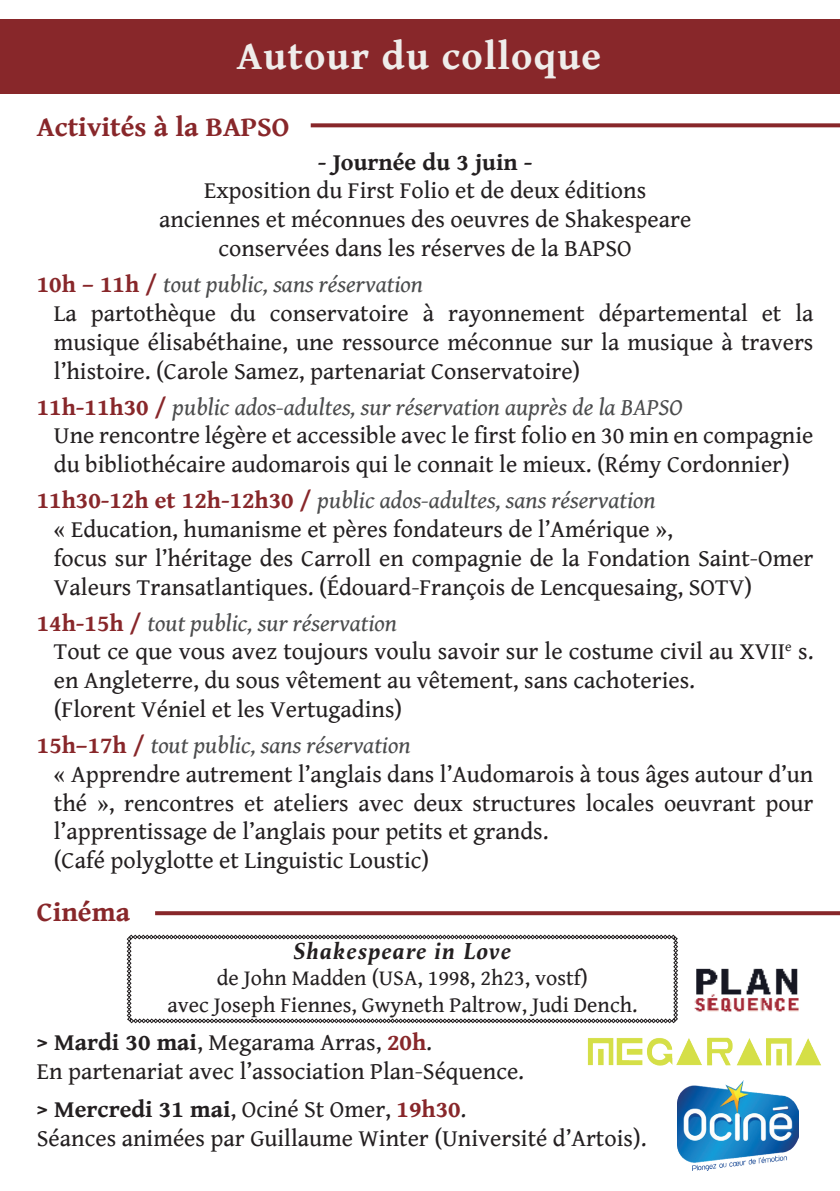
<style>
.page{position:relative;width:840px;height:1191px;background:#fff}
.page>*{position:absolute;margin:0;border:0;box-sizing:border-box;transform-origin:0 0}
.t1{font:700 40px "Gentium Book Basic";letter-spacing:.03em;color:#efedeb}
.t2{font:700 28px "Gentium Book Basic";color:#88272a}
.t3{font:24px/28.8px "Gentium Book Basic";color:#231f20}
.t4{font:italic 700 24px "Apolline Std";letter-spacing:.04em;color:#231f20}
.t5{font:700 24px "Gentium Book Basic";color:#231f20}
.t6{font:22px/26.4px "Gentium Book Basic";color:#231f20;text-align:center}
.s1{font-weight:700;color:#88272a}
.s2{font-style:italic;color:#4b4c4d}
.s3{font-weight:700}
</style>
<div class="page">
<div style="left:0;top:20px;width:839px;height:74px;background:#88272a"></div>
<svg style="left:127px;top:934px;width:550px;height:89px"></svg>
<svg style="left:310px;top:123px;width:529px;height:4px;background:#923a3c"></svg>
<svg style="left:155px;top:911px;width:684px;height:4px;background:#8e3234"></svg>
<img style="left:694px;top:968px;width:105px;height:44px">
<img style="left:677px;top:1080px;width:121px;height:90px">
<img style="left:587px;top:1037px;width:234px;height:29px">
<h1 class="t1" style="left:236px;top:26px;width:366px">Autour du colloque</h1>
<p class="t2" style="left:37px;top:106px;width:254px">Activités à la BAPSO</p>
<p class="t5" style="left:317px;top:144px;width:216px">- Journée du 3 juin -</p>
<p class="t3" style="left:159px;top:175px;width:533px;text-align:center">Exposition du First Folio et de deux éditions anciennes et méconnues des oeuvres de Shakespeare conservées dans les réserves de la BAPSO</p>
<p class="t3" style="left:54px;top:269px;width:760px;text-indent:-17px"><span class="s1">10h – 11h /</span> <span class="s2">tout public, sans réservation<br></span>La partothèque du conservatoire à rayonnement départemental et la musique élisabéthaine, une ressource méconnue sur la musique à travers l’histoire. (Carole Samez, partenariat Conservatoire)</p>
<p class="t3" style="left:54px;top:391px;width:760px;text-indent:-17px"><span class="s1">11h-11h30 /</span> <span class="s2">public ados-adultes, sur réservation auprès de la BAPSO<br></span>Une rencontre légère et accessible avec le first folio en 30 min en compagnie du bibliothécaire audomarois qui le connait le mieux. (Rémy Cordonnier)</p>
<p class="t3" style="left:54px;top:485px;width:760px;text-indent:-17px"><span class="s1">11h30-12h et 12h-12h30 /</span> <span class="s2">public ados-adultes, sans réservation<br></span>« Education, humanisme et pères fondateurs de l’Amérique »,<br>focus sur l’héritage des Carroll en compagnie de la Fondation Saint-Omer Valeurs Transatlantiques. (Édouard-François de Lencquesaing, SOTV)</p>
<p class="t3" style="left:54px;top:607px;width:760px;text-indent:-17px"><span class="s1">14h-15h /</span> <span class="s2">tout public, sur réservation<br></span>Tout ce que vous avez toujours voulu savoir sur le costume civil au XVII<sup>e</sup> s. en Angleterre, du sous vêtement au vêtement, sans cachoteries.<br>(Florent Véniel et les Vertugadins)</p>
<p class="t3" style="left:54px;top:730px;width:760px;text-indent:-17px"><span class="s1">15h–17h /</span> <span class="s2">tout public, sans réservation<br></span>« Apprendre autrement l’anglais dans l’Audomarois à tous âges autour d’un thé », rencontres et ateliers avec deux structures locales oeuvrant pour l’apprentissage de l’anglais pour petits et grands.<br>(Café polyglotte et Linguistic Loustic)</p>
<p class="t2" style="left:37px;top:890px;width:95px">Cinéma</p>
<p class="t4" style="left:293px;top:936px;width:219px">Shakespeare in Love</p>
<p class="t6" style="left:167px;top:964px;width:471px">de John Madden (USA, 1998, 2h23, vostf)<br>avec Joseph Fiennes, Gwyneth Paltrow, Judi Dench.</p>
<p class="t3" style="left:37px;top:1027px;width:488px"><span class="s3">&gt; Mardi 30 mai</span>, Megarama Arras, <span class="s1">20h</span>.<br>En partenariat avec l’association Plan-Séquence.</p>
<p class="t3" style="left:37px;top:1094px;width:611px"><span class="s3">&gt; Mercredi 31 mai</span>, Ociné St Omer, <span class="s1">19h30</span>.<br>Séances animées par Guillaume Winter (Université d’Artois).</p>
</div>
